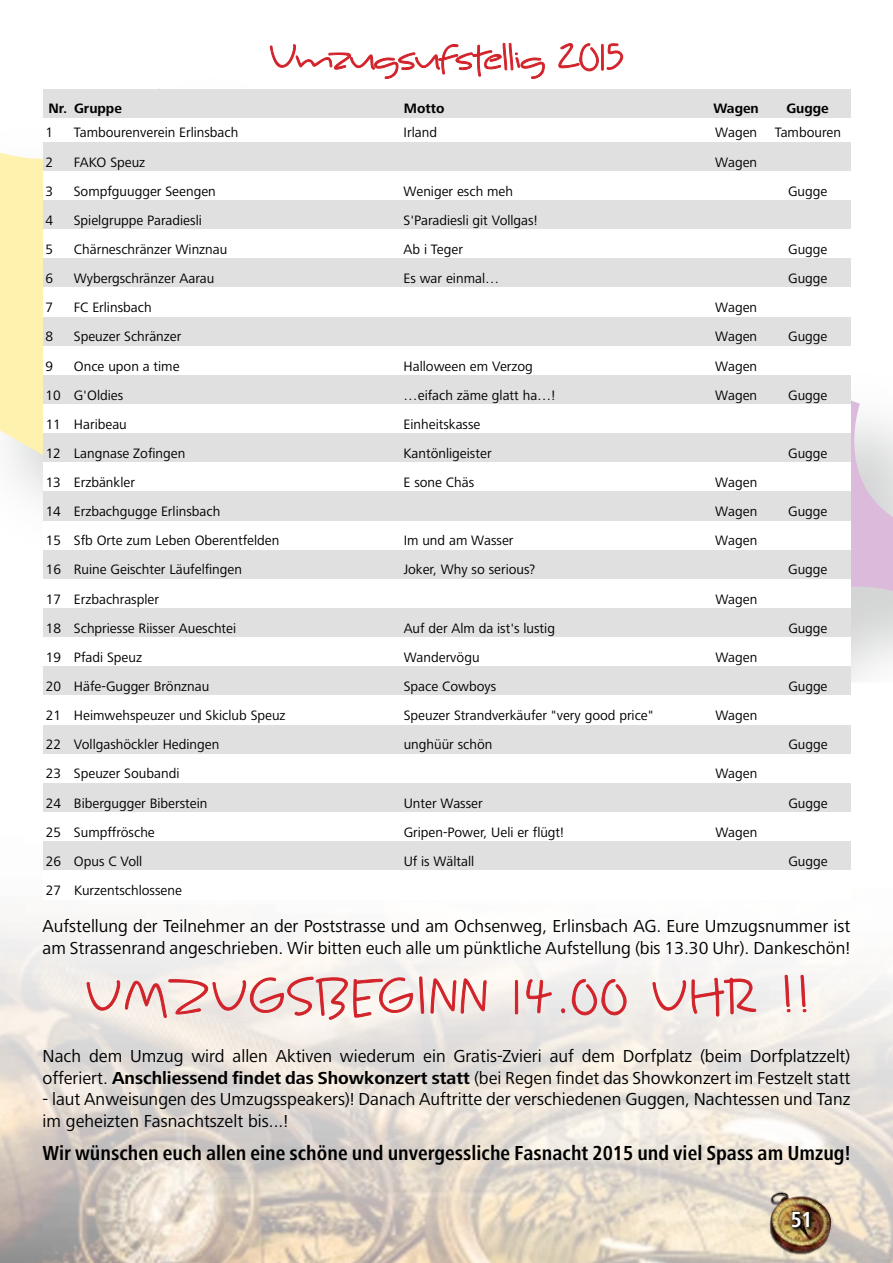
<style>
.page{position:relative;width:893px;height:1263px;background:#fff}
.page>*{position:absolute;margin:0;border:0;box-sizing:border-box;transform-origin:0 0}
.t1{font:700 condensed 22.5px "Frutiger Next LT";color:#fff}
.t2{font:700 condensed 21px "Frutiger Next LT";color:#000}
.t3{font:18px/21.6px "Frutiger Next LT";color:#000}
.t4{font:14.1px "Frutiger Next LT";color:#000}
.t5{font:700 14.1px "Frutiger Next LT";color:#000}
.s1{font-weight:700}
</style>
<div class="page">
<img style="left:0;top:682px;width:893px;height:581px">
<img style="left:850px;top:375px;width:43px;height:307px">
<svg style="left:850px;top:381px;width:43px;height:270px"></svg>
<svg style="left:0;top:88px;width:161px;height:373px;fill:#fff1ae"></svg>
<svg style="left:270px;top:43px;width:353px;height:36px"></svg>
<svg style="left:86px;top:941px;width:721px;height:87px"></svg>
<div style="left:43px;top:89px;width:807px;height:29px;background:#e0e0e0"></div>
<div style="left:43px;top:118px;width:807px;height:24px;background:#fff"></div>
<div style="left:43px;top:142px;width:807px;height:29px;background:#e0e0e0"></div>
<div style="left:43px;top:171px;width:807px;height:30px;background:#fff"></div>
<div style="left:43px;top:200px;width:807px;height:30px;background:#e0e0e0"></div>
<div style="left:43px;top:229px;width:807px;height:30px;background:#fff"></div>
<div style="left:43px;top:259px;width:807px;height:29px;background:#e0e0e0"></div>
<div style="left:43px;top:288px;width:807px;height:29px;background:#fff"></div>
<div style="left:43px;top:317px;width:807px;height:29px;background:#e0e0e0"></div>
<div style="left:43px;top:346px;width:807px;height:29px;background:#fff"></div>
<div style="left:43px;top:375px;width:807px;height:30px;background:#e0e0e0"></div>
<div style="left:43px;top:404px;width:807px;height:30px;background:#fff"></div>
<div style="left:43px;top:433px;width:807px;height:30px;background:#e0e0e0"></div>
<div style="left:43px;top:492px;width:807px;height:29px;background:#e0e0e0"></div>
<div style="left:43px;top:550px;width:807px;height:29px;background:#e0e0e0"></div>
<div style="left:43px;top:608px;width:807px;height:30px;background:#e0e0e0"></div>
<div style="left:43px;top:637px;width:807px;height:30px;background:#fff"></div>
<div style="left:43px;top:666px;width:807px;height:30px;background:#e0e0e0"></div>
<div style="left:43px;top:696px;width:807px;height:29px;background:#fff"></div>
<div style="left:43px;top:725px;width:807px;height:29px;background:#e0e0e0"></div>
<div style="left:43px;top:754px;width:807px;height:29px;background:#fff"></div>
<div style="left:43px;top:783px;width:807px;height:29px;background:#e0e0e0"></div>
<div style="left:43px;top:812px;width:807px;height:30px;background:#fff"></div>
<div style="left:43px;top:841px;width:807px;height:30px;background:#e0e0e0"></div>
<div style="left:43px;top:870px;width:807px;height:30px;background:#fff"></div>
<img style="left:758px;top:1183px;width:84px;height:75px">
<svg style="left:789px;top:1208px;width:26px;height:24px"></svg>
<p class="t5" style="left:48px;top:101px;width:75px">Nr. Gruppe</p>
<p class="t5" style="left:404px;top:101px;width:42px">Motto</p>
<p class="t5" style="left:713px;top:101px;width:47px">Wagen</p>
<p class="t5" style="left:786px;top:101px;width:44px">Gugge</p>
<p class="t4" style="left:46px;top:125px;width:9px">1</p>
<p class="t4" style="left:74px;top:125px;width:166px">Tambourenverein Erlinsbach</p>
<p class="t4" style="left:404px;top:125px;width:35px">Irland</p>
<p class="t4" style="left:715px;top:125px;width:127px">Wagen Tambouren</p>
<p class="t4" style="left:46px;top:154px;width:9px">2</p>
<p class="t4" style="left:74px;top:154px;width:73px">FAKO Speuz</p>
<p class="t4" style="left:715px;top:154px;width:43px">Wagen</p>
<p class="t4" style="left:46px;top:183px;width:9px">3</p>
<p class="t4" style="left:74px;top:183px;width:144px">Sompfguugger Seengen</p>
<p class="t4" style="left:404px;top:183px;width:111px">Weniger esch meh</p>
<p class="t4" style="left:788px;top:183px;width:41px">Gugge</p>
<p class="t4" style="left:46px;top:212px;width:9px">4</p>
<p class="t4" style="left:74px;top:212px;width:129px">Spielgruppe Paradiesli</p>
<p class="t4" style="left:404px;top:212px;width:135px">S'Paradiesli git Vollgas!</p>
<p class="t4" style="left:46px;top:241px;width:9px">5</p>
<p class="t4" style="left:74px;top:241px;width:155px">Chärneschränzer Winznau</p>
<p class="t4" style="left:404px;top:241px;width:61px">Ab i Teger</p>
<p class="t4" style="left:788px;top:241px;width:41px">Gugge</p>
<p class="t4" style="left:46px;top:271px;width:9px">6</p>
<p class="t4" style="left:74px;top:271px;width:142px">Wybergschränzer Aarau</p>
<p class="t4" style="left:404px;top:271px;width:97px">Es war einmal…</p>
<p class="t4" style="left:788px;top:271px;width:41px">Gugge</p>
<p class="t4" style="left:46px;top:300px;width:9px">7</p>
<p class="t4" style="left:74px;top:300px;width:79px">FC Erlinsbach</p>
<p class="t4" style="left:715px;top:300px;width:43px">Wagen</p>
<p class="t4" style="left:46px;top:329px;width:9px">8</p>
<p class="t4" style="left:74px;top:329px;width:109px">Speuzer Schränzer</p>
<p class="t4" style="left:715px;top:329px;width:43px">Wagen</p>
<p class="t4" style="left:788px;top:329px;width:41px">Gugge</p>
<p class="t4" style="left:46px;top:358px;width:9px">9</p>
<p class="t4" style="left:74px;top:358px;width:107px">Once upon a time</p>
<p class="t4" style="left:404px;top:358px;width:131px">Halloween em Verzog</p>
<p class="t4" style="left:715px;top:358px;width:43px">Wagen</p>
<p class="t4" style="left:46px;top:387px;width:79px">10 G'Oldies</p>
<p class="t4" style="left:404px;top:387px;width:153px">…eifach zäme glatt ha…!</p>
<p class="t4" style="left:715px;top:387px;width:43px">Wagen</p>
<p class="t4" style="left:788px;top:387px;width:41px">Gugge</p>
<p class="t4" style="left:46px;top:416px;width:83px">11 Haribeau</p>
<p class="t4" style="left:404px;top:416px;width:78px">Einheitskasse</p>
<p class="t4" style="left:46px;top:445px;width:141px">12 Langnase Zofingen</p>
<p class="t4" style="left:404px;top:445px;width:89px">Kantönligeister</p>
<p class="t4" style="left:788px;top:445px;width:41px">Gugge</p>
<p class="t4" style="left:46px;top:475px;width:91px">13 Erzbänkler</p>
<p class="t4" style="left:404px;top:475px;width:72px">E sone Chäs</p>
<p class="t4" style="left:715px;top:475px;width:43px">Wagen</p>
<p class="t4" style="left:46px;top:504px;width:176px">14 Erzbachgugge Erlinsbach</p>
<p class="t4" style="left:715px;top:504px;width:43px">Wagen</p>
<p class="t4" style="left:788px;top:504px;width:41px">Gugge</p>
<p class="t4" style="left:46px;top:533px;width:235px">15 Sfb Orte zum Leben Oberentfelden</p>
<p class="t4" style="left:404px;top:533px;width:111px">Im und am Wasser</p>
<p class="t4" style="left:715px;top:533px;width:43px">Wagen</p>
<p class="t4" style="left:46px;top:562px;width:198px">16 Ruine Geischter Läufelfingen</p>
<p class="t4" style="left:404px;top:562px;width:133px">Joker, Why so serious?</p>
<p class="t4" style="left:788px;top:562px;width:41px">Gugge</p>
<p class="t4" style="left:46px;top:591px;width:115px">17 Erzbachraspler</p>
<p class="t4" style="left:715px;top:591px;width:43px">Wagen</p>
<p class="t4" style="left:46px;top:620px;width:192px">18 Schpriesse Riisser Aueschtei</p>
<p class="t4" style="left:404px;top:620px;width:153px">Auf der Alm da ist's lustig</p>
<p class="t4" style="left:788px;top:620px;width:41px">Gugge</p>
<p class="t4" style="left:46px;top:649px;width:98px">19 Pfadi Speuz</p>
<p class="t4" style="left:404px;top:649px;width:77px">Wandervögu</p>
<p class="t4" style="left:715px;top:649px;width:43px">Wagen</p>
<p class="t4" style="left:46px;top:678px;width:165px">20 Häfe-Gugger Brönznau</p>
<p class="t4" style="left:404px;top:678px;width:94px">Space Cowboys</p>
<p class="t4" style="left:788px;top:678px;width:41px">Gugge</p>
<p class="t4" style="left:46px;top:708px;width:241px">21 Heimwehspeuzer und Skiclub Speuz</p>
<p class="t4" style="left:404px;top:708px;width:252px">Speuzer Strandverkäufer "very good price"</p>
<p class="t4" style="left:715px;top:708px;width:43px">Wagen</p>
<p class="t4" style="left:46px;top:737px;width:175px">22 Vollgashöckler Hedingen</p>
<p class="t4" style="left:404px;top:737px;width:90px">unghüür schön</p>
<p class="t4" style="left:788px;top:737px;width:41px">Gugge</p>
<p class="t4" style="left:46px;top:766px;width:135px">23 Speuzer Soubandi</p>
<p class="t4" style="left:715px;top:766px;width:43px">Wagen</p>
<p class="t4" style="left:46px;top:795px;width:163px">24 Bibergugger Biberstein</p>
<p class="t4" style="left:404px;top:795px;width:81px">Unter Wasser</p>
<p class="t4" style="left:788px;top:795px;width:41px">Gugge</p>
<p class="t4" style="left:46px;top:824px;width:111px">25 Sumpffrösche</p>
<p class="t4" style="left:404px;top:824px;width:162px">Gripen-Power, Ueli er flügt!</p>
<p class="t4" style="left:715px;top:824px;width:43px">Wagen</p>
<p class="t4" style="left:46px;top:853px;width:98px">26 Opus C Voll</p>
<p class="t4" style="left:404px;top:853px;width:72px">Uf is Wältall</p>
<p class="t4" style="left:788px;top:853px;width:41px">Gugge</p>
<p class="t4" style="left:46px;top:882px;width:138px">27 Kurzentschlossene</p>
<p class="t3" style="left:43px;top:916px;width:809px">Aufstellung der Teilnehmer an der Poststrasse und am Ochsenweg, Erlinsbach AG. Eure Umzugsnummer ist am Strassenrand angeschrieben. Wir bitten euch alle um pünktliche Aufstellung (bis 13.30 Uhr). Dankeschön!</p>
<p class="t3" style="left:43px;top:1045px;width:809px">Nach dem Umzug wird allen Aktiven wiederum ein Gratis-Zvieri auf dem Dorfplatz (beim Dorfplatzzelt) offeriert. <span class="s1">Anschliessend findet das Showkonzert statt</span> (bei Regen findet das Showkonzert im Festzelt statt</p>
<p class="t3" style="left:43px;top:1088px;width:809px">- laut Anweisungen des Umzugsspeakers)! Danach Auftritte der verschiedenen Guggen, Nachtessen und Tanz im geheizten Fasnachtszelt bis...!</p>
<h2 class="t2" style="left:43px;top:1141px;width:809px">Wir wünschen euch allen eine schöne und unvergessliche Fasnacht 2015 und viel Spass am Umzug!</h2>
<h1 class="t1" style="left:791px;top:1206px;width:23px">51</h1>
</div>
